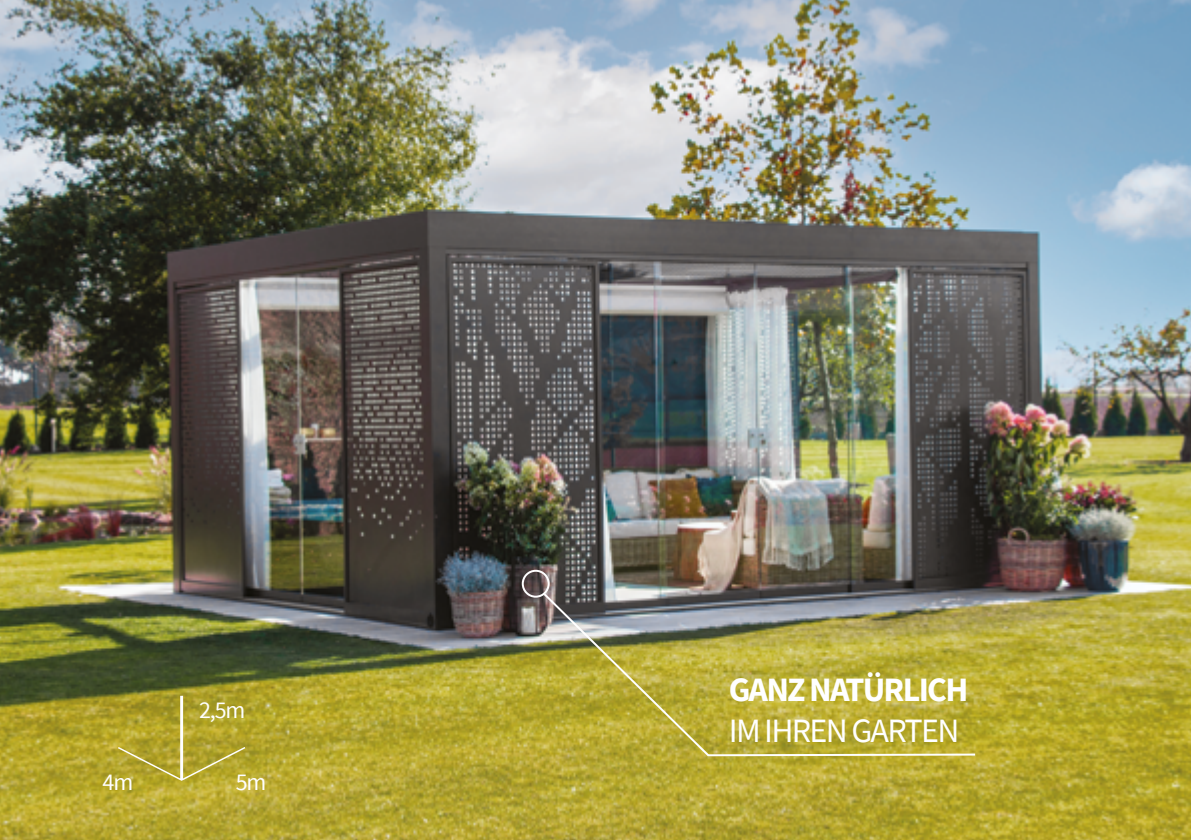
<style>
.page{position:relative;width:1191px;height:840px;background:#fff}
.page>*{position:absolute;margin:0;border:0;box-sizing:border-box;transform-origin:0 0}
.t1{font:34px "Source Sans Pro";letter-spacing:-.05em;color:#fff}
.t2{font:700 34px "Source Sans Pro";letter-spacing:-.05em;color:#fff}
.t3{font:24px "Source Sans Pro";color:#fff}
</style>
<div class="page">
<img style="left:0;top:0;width:1191px;height:839px">
<svg style="left:118px;top:695px;width:127px;height:85px;background:#b3a533"></svg>
<img style="left:541px;top:591px;width:436px;height:165px">
<div style="left:522px;top:569px;width:27px;height:28px;border:2px solid #fff;border-radius:50%"></div>
<p class="t3" style="left:199px;top:694px;width:48px">2,5m</p>
<p class="t3" style="left:103px;top:766px;width:32px">4m</p>
<p class="t3" style="left:236px;top:766px;width:32px">5m</p>
<p class="t2" style="left:713px;top:666px;width:162px">PŘIROZENÁ</p>
<p class="t1" style="left:713px;top:707px;width:254px">SOUČÁST ZAHRADY</p>
<p class="t2" style="left:729px;top:666px;width:241px">G NZ NATÜRLICH</p>
<p class="t1" style="left:729px;top:708px;width:232px">IM IHREN GARTEN</p>
<p class="t2" style="left:713px;top:666px;width:284px">BEAUTIFUL FEATURE</p>
<p class="t1" style="left:713px;top:707px;width:232px">OF YOUR GARDEN</p>
</div>
